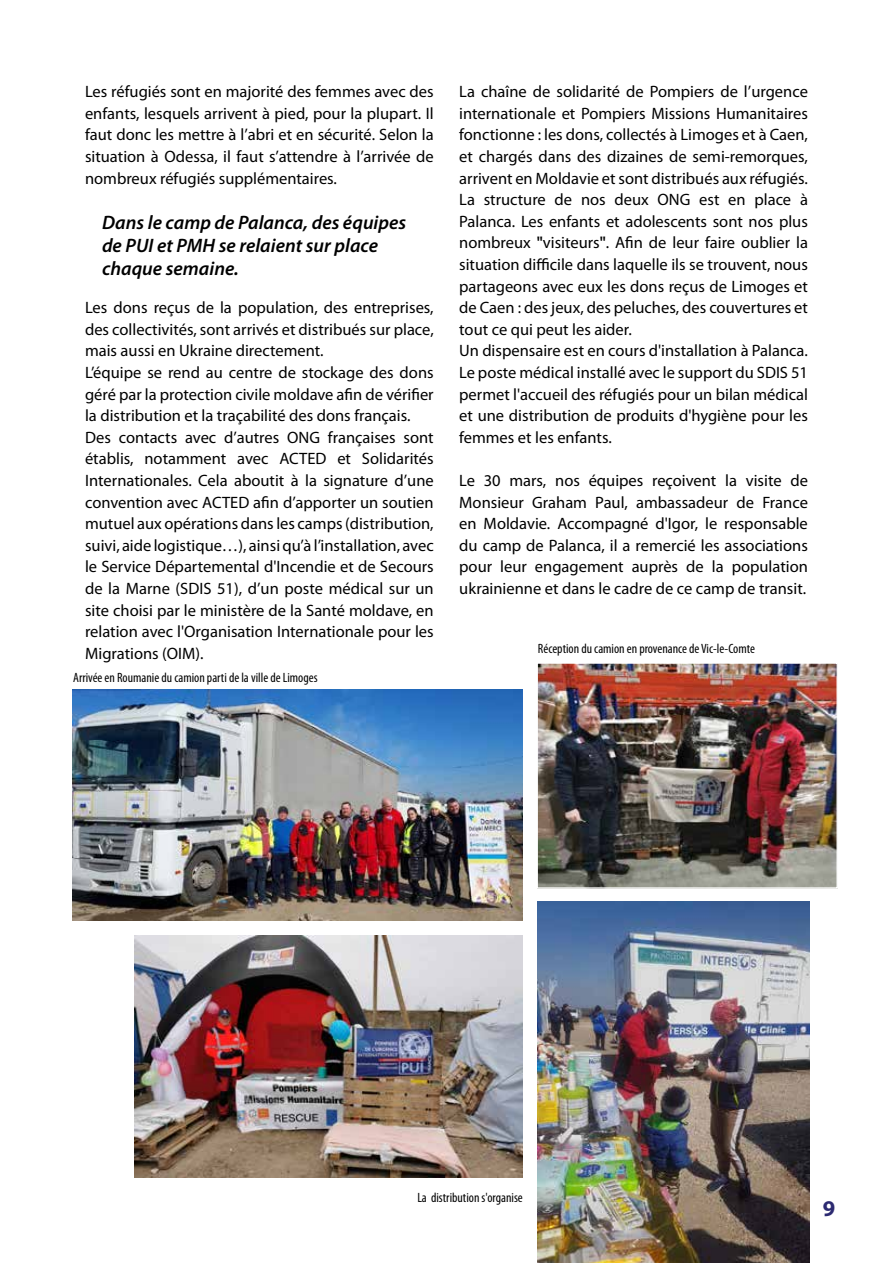
<style>
.page{position:relative;width:893px;height:1263px;background:#fff}
.page>*{position:absolute;margin:0;border:0;box-sizing:border-box;transform-origin:0 0}
.t1{font:700 22.5px "Myriad Pro";color:#2c2a71}
.t2{font:italic 600 19.5px/23.4px "Myriad Pro";color:#000}
.t3{font:16.5px/21.6px "Myriad Pro";color:#000;text-align:justify}
.t4{font:condensed 13.5px "Myriad Pro";color:#000}
.s1{font-weight:600}
</style>
<div class="page">
<img style="left:538px;top:902px;width:271px;height:361px">
<img style="left:538px;top:664px;width:298px;height:223px">
<div style="left:536px;top:662px;width:302px;height:227px;border:1px solid #fff"></div>
<img style="left:72px;top:690px;width:451px;height:231px">
<img style="left:134px;top:935px;width:389px;height:243px">
<p class="t3" style="left:85px;top:81px;width:350px">Les réfugiés sont en majorité des femmes avec des enfants, lesquels arrivent à pied, pour la plupart. Il faut donc les mettre à l’abri et en sécurité. Selon la situation à Odessa, il faut s’attendre à l’arrivée de nombreux réfugiés supplémentaires.</p>
<p class="t2" style="left:102px;top:210px;width:306px">Dans le camp de Palanca, des équipes de PUI et PMH se relaient sur place chaque semaine.</p>
<p class="t3" style="left:85px;top:297px;width:350px;text-align:left">Les dons reçus de la population, des entreprises, des collectivités, sont arrivés et distribués sur place, mais aussi en Ukraine directement.<br>L’équipe se rend au centre de stockage des dons géré par la protection civile moldave afin de vérifier la distribution et la traçabilité des dons français.<br>Des contacts avec d’autres ONG françaises sont établis, notamment avec ACTED et Solidarités Internationales. Cela aboutit à la signature d’une convention avec ACTED afin d’apporter un soutien mutuel aux opérations dans les camps (distribution, suivi, aide logistique…), ainsi qu’à l’installation, avec le Service Départemental d'Incendie et de Secours de la Marne (SDIS 51), d’un poste médical sur un site choisi par le ministère de la Santé moldave, en relation avec l'Organisation Internationale pour les Migrations (OIM).</p>
<p class="t4" style="left:73px;top:669px;width:246px">Arrivée en Roumanie du camion parti de la ville de Limoges</p>
<p class="t3" style="left:459px;top:81px;width:350px;text-align:left">La chaîne de solidarité de Pompiers de l’urgence internationale et Pompiers Missions Humanitaires fonctionne : les dons, collectés à Limoges et à Caen, et chargés dans des dizaines de semi-remorques, arrivent en Moldavie et sont distribués aux réfugiés.<br>La structure de nos deux ONG est en place à Palanca. Les enfants et adolescents sont nos plus nombreux <span class="s1">"</span>visiteurs<span class="s1">"</span>. Afin de leur faire oublier la situation difficile dans laquelle ils se trouvent, nous partageons avec eux les dons reçus de Limoges et de Caen : des jeux, des peluches, des couvertures et tout ce qui peut les aider.<br>Un dispensaire est en cours d'installation à Palanca.<br>Le poste médical installé avec le support du SDIS 51 permet l'accueil des réfugiés pour un bilan médical et une distribution de produits d'hygiène pour les femmes et les enfants.</p>
<p class="t3" style="left:459px;top:470px;width:350px">Le 30 mars, nos équipes reçoivent la visite de Monsieur Graham Paul, ambassadeur de France en Moldavie. Accompagné d'Igor, le responsable du camp de Palanca, il a remercié les associations pour leur engagement auprès de la population ukrainienne et dans le cadre de ce camp de transit.</p>
<p class="t4" style="left:538px;top:641px;width:218px">Réception du camion en provenance de Vic-le-Comte</p>
<p class="t4" style="left:417px;top:1189px;width:107px">La distribution s'organise</p>
<h1 class="t1" style="left:823px;top:1194px;width:14px">9</h1>
</div>
